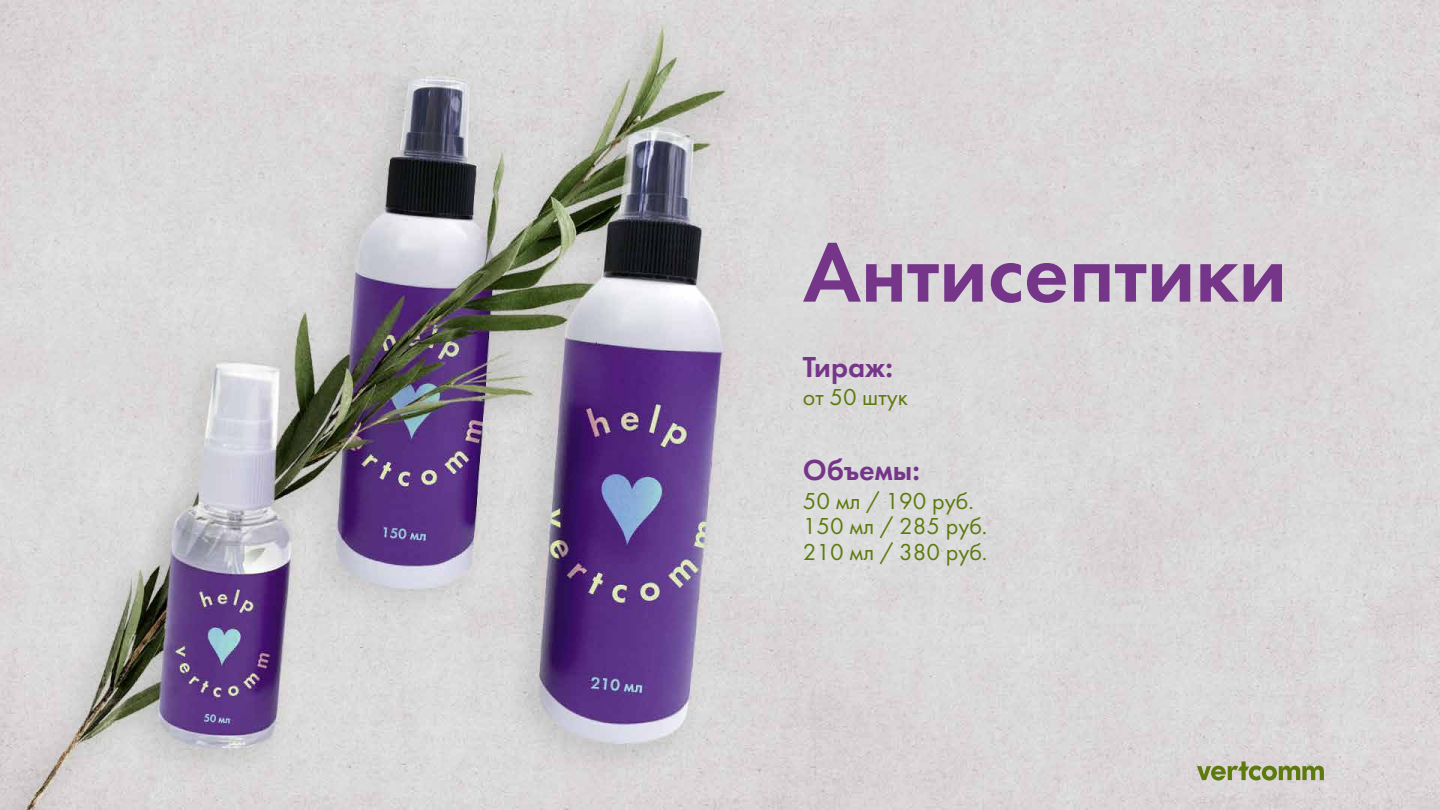
<style>
.page{position:relative;width:1440px;height:810px;background:#fff}
.page>*{position:absolute;margin:0;border:0;box-sizing:border-box;transform-origin:0 0}
.t1{font:86.47px "Futura Demi C";color:#753589}
.t2{font:30px "Futura Demi C";color:#753589}
.t3{font:24px/25.5px "Futura Book C";color:#5c7a0d}
</style>
<div class="page">
<img style="left:0;top:0;width:1440px;height:810px">
<svg style="left:1197px;top:761px;width:127px;height:20px;background:#a4ae80"></svg>
<h1 class="t1" style="left:803px;top:222px;width:486px">Антисептики</h1>
<p class="t2" style="left:803px;top:349px;width:91px">Тираж:</p>
<p class="t3" style="left:803px;top:385px;width:107px">от 50 штук</p>
<p class="t2" style="left:803px;top:453px;width:119px">Объемы:</p>
<p class="t3" style="left:803px;top:488px;width:186px">50 мл / 190 руб.<br>150 мл / 285 руб.<br>210 мл / 380 руб.</p>
</div>
